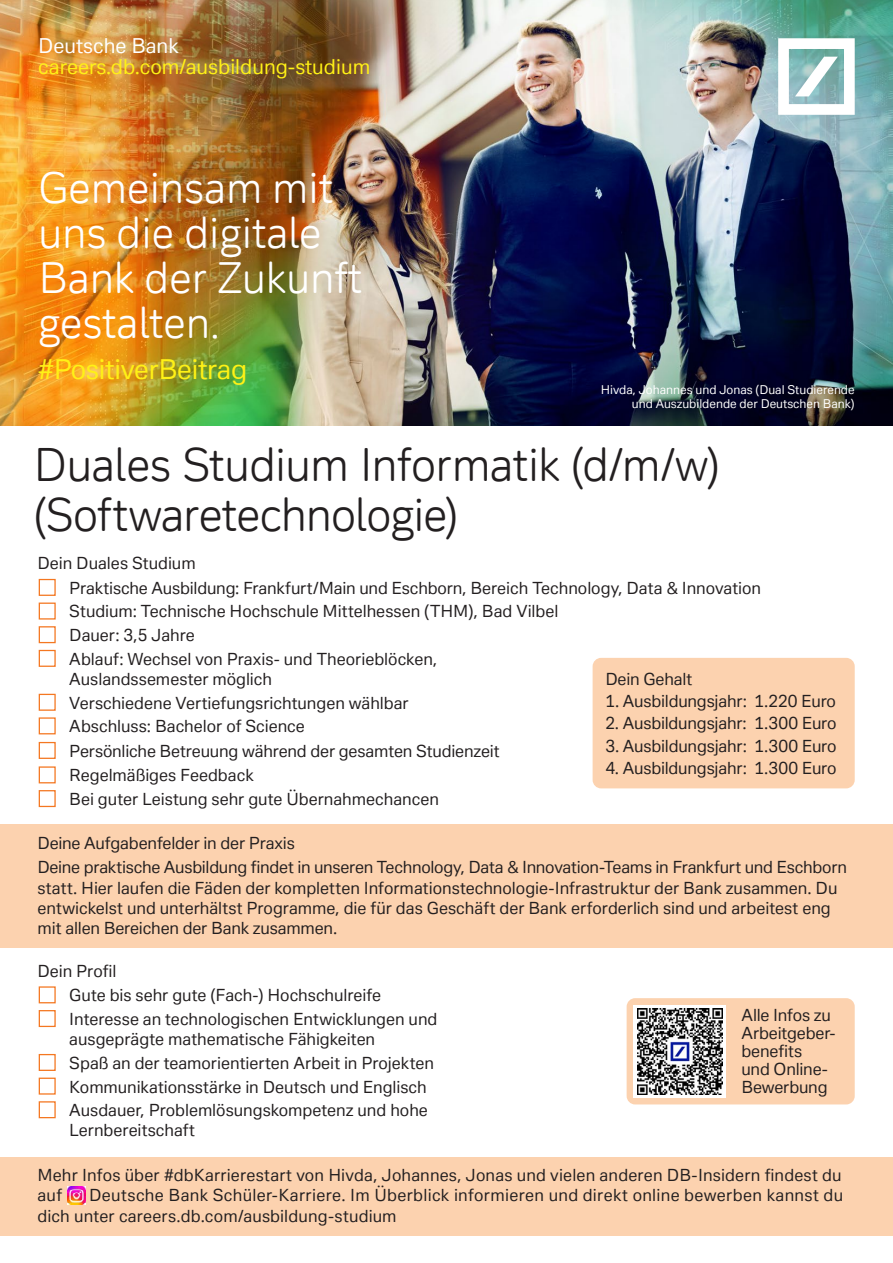
<style>
.page{position:relative;width:893px;height:1263px;background:#fff}
.page>*{position:absolute;margin:0;border:0;box-sizing:border-box;transform-origin:0 0}
.t1{font:45px/49.5px "Deutsche Bank Display";letter-spacing:-.025em;color:#231f20}
.t2{font:42px/45px "Deutsche Bank Display";letter-spacing:-.01em;color:#fff}
.t3{font:27px "Deutsche Bank Text";letter-spacing:-.01em;color:#fff116}
.t4{font:20.25px "Deutsche Bank Text";color:#fff116}
.t5{font:20.25px "Deutsche Bank Text";color:#fff}
.t6{font:16.5px/24px "Deutsche Bank Text";color:#231f20}
.t7{font:12px/14.2px "Deutsche Bank Text";color:#fff;text-align:right}
</style>
<div class="page">
<img style="left:0;top:0;width:893px;height:425px">
<div style="left:0;top:825px;width:893px;height:123px;background:#fcd2af"></div>
<div style="left:0;top:1157px;width:893px;height:79px;background:#fcd2af"></div>
<svg style="left:778px;top:38px;width:77px;height:77px"></svg>
<div style="left:39px;top:579px;width:17px;height:17px;background:#fff;border:1px solid #f47721"></div>
<div style="left:39px;top:602px;width:17px;height:17px;background:#fff;border:1px solid #f47721"></div>
<div style="left:39px;top:626px;width:17px;height:17px;background:#fff;border:1px solid #f47721"></div>
<div style="left:39px;top:650px;width:17px;height:17px;background:#fff;border:1px solid #f47721"></div>
<div style="left:39px;top:694px;width:17px;height:17px;background:#fff;border:1px solid #f47721"></div>
<div style="left:39px;top:717px;width:17px;height:17px;background:#fff;border:1px solid #f47721"></div>
<div style="left:39px;top:742px;width:17px;height:17px;background:#fff;border:1px solid #f47721"></div>
<div style="left:39px;top:766px;width:17px;height:17px;background:#fff;border:1px solid #f47721"></div>
<div style="left:39px;top:790px;width:17px;height:17px;background:#fff;border:1px solid #f47721"></div>
<div style="left:39px;top:986px;width:17px;height:17px;background:#fff;border:1px solid #f47721"></div>
<div style="left:39px;top:1010px;width:17px;height:17px;background:#fff;border:1px solid #f47721"></div>
<div style="left:39px;top:1054px;width:17px;height:17px;background:#fff;border:1px solid #f47721"></div>
<div style="left:39px;top:1077px;width:17px;height:17px;background:#fff;border:1px solid #f47721"></div>
<div style="left:39px;top:1101px;width:17px;height:17px;background:#fff;border:1px solid #f47721"></div>
<img style="left:67px;top:1187px;width:18px;height:16px">
<svg style="left:67px;top:1203px;width:18px;height:1px"></svg>
<div style="left:593px;top:658px;width:262px;height:130px;background:#fcd2af;border-radius:9px"></div>
<div style="left:627px;top:998px;width:228px;height:106px;background:#fcd2af;border-radius:9px"></div>
<div style="left:634px;top:1005px;width:92px;height:93px;background:#fff"></div>
<img style="left:637px;top:1008px;width:86px;height:86px">
<p class="t5" style="left:38px;top:33px;width:142px">Deutsche Bank</p>
<p class="t4" style="left:38px;top:53px;width:334px">careers.db.com/ausbildung-studium</p>
<h2 class="t2" style="left:38px;top:164px;width:326px">Gemeinsam mit uns die digitale<br>Bank der Zukunft gestalten.</h2>
<h3 class="t3" style="left:38px;top:352px;width:210px">#PositiverBeitrag</h3>
<p class="t7" style="left:601px;top:382px;width:255px">Hivda, Johannes und Jonas (Dual Studierende und Auszubildende der Deutschen Bank)</p>
<h1 class="t1" style="left:33px;top:439px;width:689px">Duales Studium Informatik (d/m/w) (Softwaretechnologie)</h1>
<p class="t6" style="left:69px;top:551px;width:693px;text-indent:-32px">Dein Duales Studium<br>Praktische Ausbildung: Frankfurt/Main und Eschborn, Bereich Technology, Data &amp; Innovation Studium: Technische Hochschule Mittelhessen (THM), Bad Vilbel<br>Dauer: 3,5 Jahre<br>Ablauf: Wechsel von Praxis- und Theorieblöcken,</p>
<p class="t6" style="left:69px;top:667px;width:432px">Auslandssemester möglich<br>Verschiedene Vertiefungsrichtungen wählbar<br>Abschluss: Bachelor of Science<br>Persönliche Betreuung während der gesamten Studienzeit Regelmäßiges Feedback<br>Bei guter Leistung sehr gute Übernahmechancen</p>
<p class="t6" style="left:37px;top:830px;width:811px;line-height:24.5px">Deine Aufgabenfelder in der Praxis<br>Deine praktische Ausbildung findet in unseren Technology, Data &amp; Innovation-Teams in Frankfurt und Eschborn</p>
<p class="t6" style="left:37px;top:877px;width:802px;line-height:20.2px">statt. Hier laufen die Fäden der kompletten Informationstechnologie-Infrastruktur der Bank zusammen. Du entwickelst und unterhältst Programme, die für das Geschäft der Bank erforderlich sind und arbeitest eng mit allen Bereichen der Bank zusammen.</p>
<p class="t6" style="left:69px;top:958px;width:370px;text-indent:-32px">Dein Profil<br>Gute bis sehr gute (Fach-) Hochschulreife<br>Interesse an technologischen Entwicklungen und</p>
<p class="t6" style="left:69px;top:1027px;width:366px">ausgeprägte mathematische Fähigkeiten<br>Spaß an der teamorientierten Arbeit in Projekten Kommunikationsstärke in Deutsch und Englisch Ausdauer, Problemlösungskompetenz und hohe</p>
<p class="t6" style="left:69px;top:1118px;width:127px">Lernbereitschaft</p>
<p class="t6" style="left:37px;top:1165px;width:806px;line-height:20.2px">Mehr Infos über #dbKarrierestart von Hivda, Johannes, Jonas und vielen anderen DB-Insidern findest du auf</p>
<p class="t6" style="left:605px;top:666px;width:88px">Dein Gehalt</p>
<p class="t6" style="left:605px;top:689px;width:232px">1. Ausbildungsjahr: 1.220 Euro</p>
<p class="t6" style="left:605px;top:711px;width:233px">2. Ausbildungsjahr: 1.300 Euro</p>
<p class="t6" style="left:605px;top:733px;width:233px">3. Ausbildungsjahr: 1.300 Euro</p>
<p class="t6" style="left:605px;top:755px;width:233px">4. Ausbildungsjahr: 1.300 Euro</p>
<p class="t6" style="left:741px;top:1006px;width:96px;line-height:18px">Alle Infos zu<br>Arbeitgeber&shy;benefits<br>und Online-<br>Bewerbung</p>
<p class="t6" style="left:37px;top:1185px;width:807px;line-height:20.2px;text-indent:52px">Deutsche Bank Schüler-Karriere. Im Überblick informieren und direkt online bewerben kannst du dich unter careers.db.com/ausbildung-studium</p>
</div>
